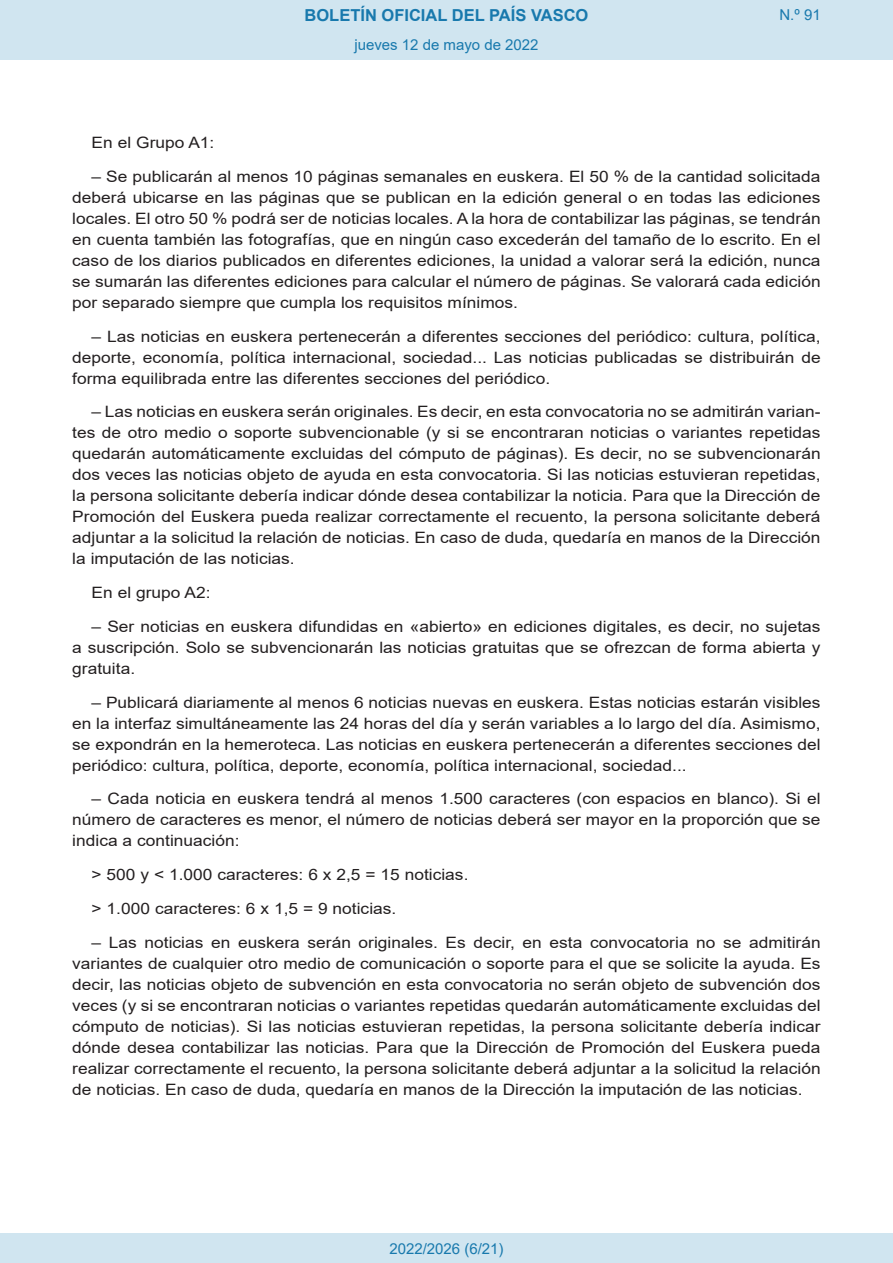
<style>
.page{position:relative;width:893px;height:1263px;background:#fff}
.page>*{position:absolute;margin:0;border:0;box-sizing:border-box;transform-origin:0 0}
.t1{font:700 16.5px "Arial";color:#1879ad}
.BOPVDetalle{font:15.6px/21px "Arial";color:#231f20;text-align:justify;scale:1.11 1}
.Paginacion_Centro{font:15px "Arial";color:#1879ad}
</style>
<div class="page">
<div style="left:0;top:0;width:893px;height:60px;background:#d0e5f0"></div>
<div style="left:0;top:1233px;width:893px;height:30px;background:#d0e5f0"></div>
<p class="t1" style="left:305px;top:3px;width:285px">BOLETÍN OFICIAL DEL PAÍS VASCO</p>
<p class="Paginacion_Centro" style="left:354px;top:35px;width:186px">jueves 12 de mayo de 2022</p>
<p class="Paginacion_Centro" style="left:779px;top:5px;width:43px">N.º 91</p>
<p class="BOPVDetalle" style="left:92px;top:132px;width:112px">En el Grupo A1:</p>
<p class="BOPVDetalle" style="left:72px;top:166px;width:676px;text-indent:19px">– Se publicarán al menos 10 páginas semanales en euskera. El 50 % de la cantidad solicitada deberá ubicarse en las páginas que se publican en la edición general o en todas las ediciones locales. El otro 50 % podrá ser de noticias locales. A la hora de contabilizar las páginas, se tendrán en cuenta también las fotografías, que en ningún caso excederán del tamaño de lo escrito. En el caso de los diarios publicados en diferentes ediciones, la unidad a valorar será la edición, nunca se sumarán las diferentes ediciones para calcular el número de páginas. Se valorará cada edición por separado siempre que cumpla los requisitos mínimos.</p>
<p class="BOPVDetalle" style="left:72px;top:326px;width:676px;text-indent:19px">– Las noticias en euskera pertenecerán a diferentes secciones del periódico: cultura, política, deporte, economía, política internacional, sociedad... Las noticias publicadas se distribuirán de forma equilibrada entre las diferentes secciones del periódico.</p>
<p class="BOPVDetalle" style="left:72px;top:401px;width:676px;text-indent:19px">– Las noticias en euskera serán originales. Es decir, en esta convocatoria no se admitirán varian&shy;tes de otro medio o soporte subvencionable (y si se encontraran noticias o variantes repetidas quedarán automáticamente excluidas del cómputo de páginas). Es decir, no se subvencionarán dos veces las noticias objeto de ayuda en esta convocatoria. Si las noticias estuvieran repetidas, la persona solicitante debería indicar dónde desea contabilizar la noticia. Para que la Dirección de Promoción del Euskera pueda realizar correctamente el recuento, la persona solicitante deberá adjuntar a la solicitud la relación de noticias. En caso de duda, quedaría en manos de la Dirección la imputación de las noticias.</p>
<p class="BOPVDetalle" style="left:92px;top:582px;width:109px">En el grupo A2:</p>
<p class="BOPVDetalle" style="left:72px;top:616px;width:676px;text-indent:19px">– Ser noticias en euskera difundidas en «abierto» en ediciones digitales, es decir, no sujetas a suscripción. Solo se subvencionarán las noticias gratuitas que se ofrezcan de forma abierta y gratuita.</p>
<p class="BOPVDetalle" style="left:72px;top:692px;width:676px;text-indent:19px">– Publicará diariamente al menos 6 noticias nuevas en euskera. Estas noticias estarán visibles en la interfaz simultáneamente las 24 horas del día y serán variables a lo largo del día. Asimismo, se expondrán en la hemeroteca. Las noticias en euskera pertenecerán a diferentes secciones del periódico: cultura, política, deporte, economía, política internacional, sociedad...</p>
<p class="BOPVDetalle" style="left:72px;top:788px;width:676px;text-indent:19px">– Cada noticia en euskera tendrá al menos 1.500 caracteres (con espacios en blanco). Si el número de caracteres es menor, el número de noticias deberá ser mayor en la proporción que se indica a continuación:</p>
<p class="BOPVDetalle" style="left:92px;top:864px;width:341px">&gt; 500 y &lt; 1.000 caracteres: 6 x 2,5 = 15 noticias.</p>
<p class="BOPVDetalle" style="left:92px;top:898px;width:276px">&gt; 1.000 caracteres: 6 x 1,5 = 9 noticias.</p>
<p class="BOPVDetalle" style="left:72px;top:932px;width:676px;text-indent:19px">– Las noticias en euskera serán originales. Es decir, en esta convocatoria no se admitirán variantes de cualquier otro medio de comunicación o soporte para el que se solicite la ayuda. Es decir, las noticias objeto de subvención en esta convocatoria no serán objeto de subvención dos veces (y si se encontraran noticias o variantes repetidas quedarán automáticamente excluidas del cómputo de noticias). Si las noticias estuvieran repetidas, la persona solicitante debería indicar dónde desea contabilizar las noticias. Para que la Dirección de Promoción del Euskera pueda realizar correctamente el recuento, la persona solicitante deberá adjuntar a la solicitud la relación de noticias. En caso de duda, quedaría en manos de la Dirección la imputación de las noticias.</p>
<p class="Paginacion_Centro" style="left:389px;top:1238px;width:116px">2022/2026 (6/21)</p>
</div>
